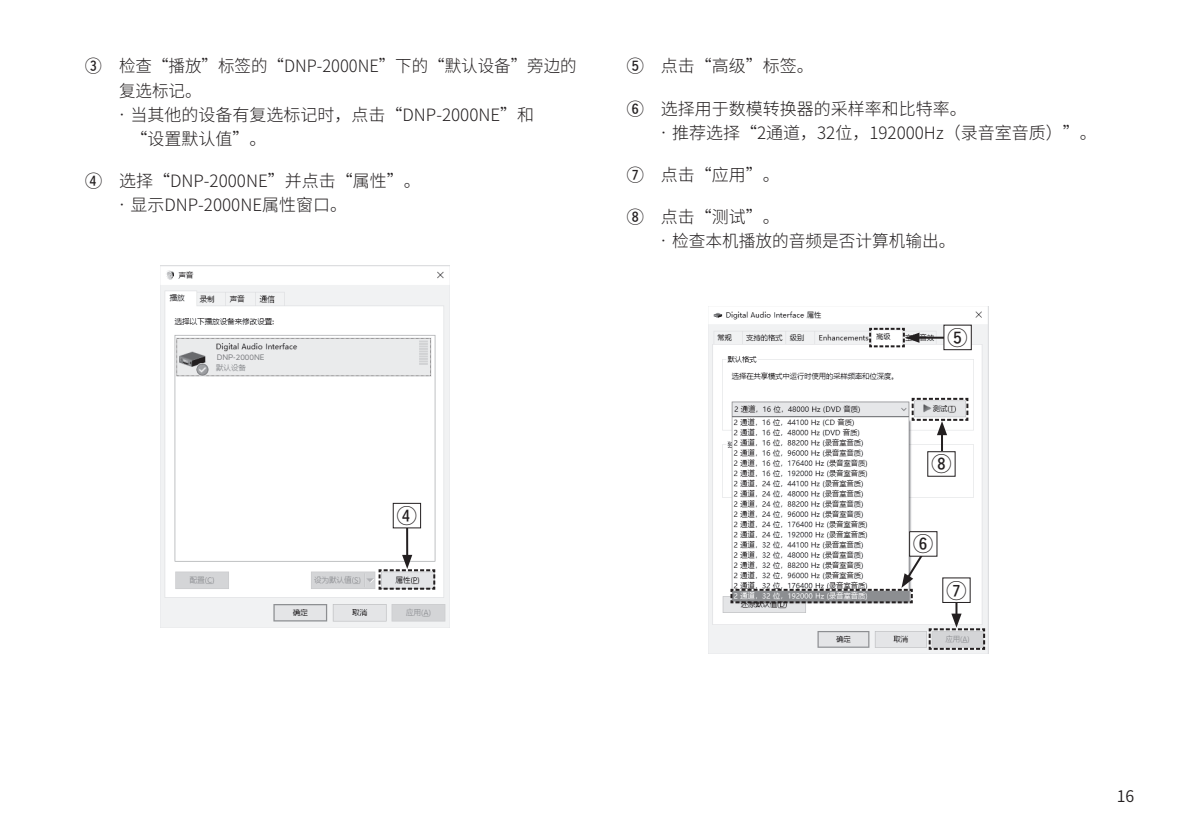
<style>
.page{position:relative;width:1191px;height:840px;background:#fff}
.page>*{position:absolute;margin:0;border:0;box-sizing:border-box;transform-origin:0 0}
.t1{font:20px "Marks WHT";color:#231f20}
.t2{font:300 17px/24px "Noto Sans CJ Ksc";color:#231f20}
.t3{font:600 16px "Noto Sans CJ Ksc";color:#231f20}
.t4{font:7.2px "Usual";color:#808285}
.s1{font-family:"Marks WHT";font-weight:400}
</style>
<div class="page">
<img style="left:160px;top:266px;width:290px;height:361px">
<div style="left:216px;top:353px;width:37px;height:8px;background:#ececee"></div>
<hr style="left:406px;top:524px;width:2px;height:33px;background:#231f20">
<svg style="left:377px;top:554px;width:59px;height:36px"></svg>
<div style="left:393px;top:503px;width:27px;height:24px;background:#fff"></div>
<div style="left:393px;top:502px;width:28px;height:26px;border:1px solid #231f20"></div>
<img style="left:708px;top:306px;width:280px;height:347px">
<hr style="left:916px;top:336px;width:28px;height:2px;background:#231f20">
<svg style="left:868px;top:326px;width:51px;height:22px"></svg>
<svg style="left:729px;top:551px;width:196px;height:53px"></svg>
<hr style="left:941px;top:432px;width:2px;height:28px;background:#231f20">
<svg style="left:910px;top:396px;width:59px;height:39px"></svg>
<hr style="left:955px;top:588px;width:2px;height:28px;background:#231f20">
<svg style="left:927px;top:613px;width:59px;height:37px"></svg>
<div style="left:944px;top:325px;width:27px;height:24px;background:#fff"></div>
<div style="left:943px;top:324px;width:28px;height:26px;border:1px solid #231f20"></div>
<div style="left:927px;top:451px;width:28px;height:25px;background:#fff"></div>
<div style="left:909px;top:531px;width:28px;height:25px;background:#fff"></div>
<div style="left:909px;top:531px;width:28px;height:25px;border:1px solid #231f20"></div>
<div style="left:942px;top:577px;width:28px;height:25px;background:#fff"></div>
<p class="t2" style="left:119px;top:55px;width:459px;text-indent:-34px"><span class="s1">E</span> 检查“播放”标签的“DNP-2000NE”下的“默认设备”旁边的复选标记。</p>
<p class="t2" style="left:130px;top:103px;width:405px;text-indent:-17px">• 当其他的设备有复选标记时，点击“DNP-2000NE”和“设置默认值”。</p>
<p class="t2" style="left:85px;top:169px;width:337px"><span class="s1">R</span> 选择“DNP-2000NE”并点击“属性”。</p>
<p class="t2" style="left:113px;top:193px;width:235px">• 显示DNP-2000NE属性窗口。</p>
<p class="t4" style="left:217px;top:352px;width:49px">DNP-2000NE</p>
<p class="t1" style="left:397px;top:506px;width:21px">R</p>
<p class="t2" style="left:626px;top:55px;width:189px"><span class="s1">T</span> 点击“高级”标签。</p>
<p class="t2" style="left:626px;top:97px;width:342px"><span class="s1">Y</span> 选择用于数模转换器的采样率和比特率。</p>
<p class="t2" style="left:655px;top:121px;width:443px">• 推荐选择“2通道，32位，192000Hz（录音室音质）”。</p>
<p class="t2" style="left:626px;top:163px;width:155px"><span class="s1">U</span> 点击“应用”。</p>
<p class="t2" style="left:626px;top:205px;width:155px"><span class="s1">I</span> 点击“测试”。</p>
<p class="t2" style="left:655px;top:229px;width:302px">• 检查本机播放的音频是否计算机输出。</p>
<p class="t1" style="left:947px;top:328px;width:22px">T</p>
<p class="t1" style="left:931px;top:454px;width:22px">I</p>
<p class="t1" style="left:913px;top:534px;width:21px">Y</p>
<p class="t1" style="left:946px;top:580px;width:22px">U</p>
<p class="t3" style="left:1116px;top:786px;width:19px">16</p>
</div>
